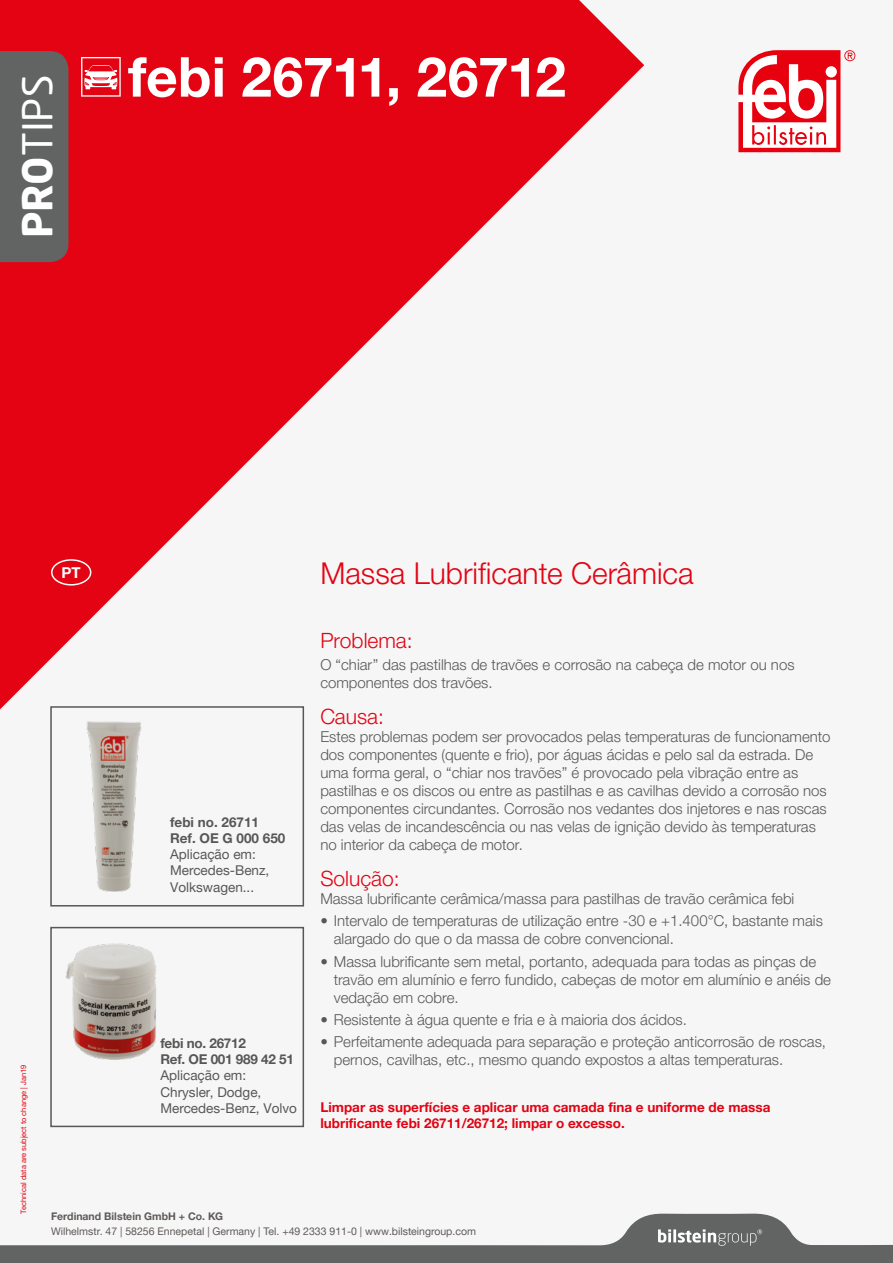
<style>
.page{position:relative;width:893px;height:1263px;background:#f6f6f6}
.page>*{position:absolute;margin:0;border:0;box-sizing:border-box;transform-origin:0 0}
.t1{font:700 55.2px "Helvetica Neue World 75";letter-spacing:-.01em;color:#fff}
.t2{font:40.65px "Neo Sans Pro";color:#fff}
.t3{font:30px "Helvetica Neue World 45 Lt";color:#e30313}
.t4{font:21px "Helvetica Neue World 45 Lt";color:#e30313}
.t5{font:15px/18px "Helvetica Neue World 45 Lt";color:#575756}
.t6{font:700 15px "Helvetica Neue World 75";color:#fff}
.t7{font:700 13.5px/16.2px "Helvetica Neue World 75";color:#e30313}
.t8{font:13.5px/16.2px "Helvetica Neue World 55 Roman";color:#575756}
.t9{font:700 13.5px/16.2px "Helvetica Neue World 75";letter-spacing:-.02em;color:#575756}
.t10{font:700 13.5px/16.2px "Helvetica Neue World 75";color:#575756}
.t11{font:10.5px "Helvetica Neue World 55 Roman";color:#5e5a58}
.t12{font:700 10.5px "Helvetica Neue World 75";color:#5e5a58}
.t13{font:7.5px "Helvetica Neue World 55 Roman";color:#e30313}
.s1{font-weight:700}
</style>
<div class="page">
<svg style="left:0;top:0;width:644px;height:748px;fill:#e30313"></svg>
<div style="left:0;top:51px;width:69px;height:211px;background:#626463"></div>
<svg style="left:738px;top:50px;width:117px;height:102px"></svg>
<svg style="left:0;top:1213px;width:893px;height:50px"></svg>
<div style="left:51px;top:559px;width:40px;height:26px;border:2px solid #fff;border-radius:50%"></div>
<svg style="left:81px;top:57px;width:40px;height:40px"></svg>
<div style="left:50px;top:706px;width:254px;height:200px;border:2px solid #575756"></div>
<div style="left:50px;top:927px;width:254px;height:200px;border:2px solid #575756"></div>
<img style="left:76px;top:716px;width:76px;height:176px">
<img style="left:51px;top:936px;width:105px;height:130px">
<h2 class="t2" style="left:13px;top:238px;width:165px;rotate:-90deg"><span class="s1">PRO</span>TIPS</h2>
<h1 class="t1" style="left:128px;top:45px;width:439px">febi 26711, 26712</h1>
<p class="t6" style="left:62px;top:564px;width:21px">PT</p>
<h3 class="t3" style="left:320px;top:556px;width:375px">Massa Lubrificante Cerâmica</h3>
<p class="t13" style="left:19px;top:1213px;width:151px;rotate:-90deg">Technical data are subject to change | Jan19</p>
<p class="t10" style="left:170px;top:814px;width:117px">febi no. 26711<br>Ref. OE G 000 650</p>
<p class="t8" style="left:170px;top:846px;width:101px">Aplicação em:<br>Mercedes-Benz,<br>Volkswagen...</p>
<p class="t9" style="left:160px;top:1035px;width:135px">febi no. 26712<br>Ref. OE 001 989 42 51</p>
<p class="t8" style="left:160px;top:1067px;width:138px">Aplicação em:<br>Chrysler, Dodge,<br>Mercedes-Benz, Volvo</p>
<h3 class="t4" style="left:320px;top:628px;width:94px">Problema:</h3>
<p class="t5" style="left:320px;top:656px;width:476px">O “chiar” das pastilhas de travões e corrosão na cabeça de motor ou nos componentes dos travões.</p>
<h3 class="t4" style="left:320px;top:704px;width:65px">Causa:</h3>
<p class="t5" style="left:320px;top:728px;width:512px">Estes problemas podem ser provocados pelas temperaturas de funcionamento dos componentes (quente e frio), por águas ácidas e pelo sal da estrada. De uma forma geral, o “chiar nos travões” é provocado pela vibração entre as pastilhas e os discos ou entre as pastilhas e as cavilhas devido a corrosão nos componentes circundantes. Corrosão nos vedantes dos injetores e nas roscas das velas de incandescência ou nas velas de ignição devido às temperaturas no interior da cabeça de motor.</p>
<h3 class="t4" style="left:320px;top:866px;width:81px">Solução:</h3>
<p class="t5" style="left:320px;top:890px;width:476px">Massa lubrificante cerâmica/massa para pastilhas de travão cerâmica febi</p>
<p class="t5" style="left:334px;top:912px;width:491px;text-indent:-14px">• Intervalo de temperaturas de utilização entre -30 e +1.400°C, bastante mais alargado do que o da massa de cobre convencional.</p>
<p class="t5" style="left:334px;top:952px;width:499px;text-indent:-14px">• Massa lubrificante sem metal, portanto, adequada para todas as pinças de travão em alumínio e ferro fundido, cabeças de motor em alumínio e anéis de vedação em cobre.</p>
<p class="t5" style="left:320px;top:1011px;width:368px">• Resistente à água quente e fria e à maioria dos ácidos.</p>
<p class="t5" style="left:334px;top:1033px;width:494px;text-indent:-14px">• Perfeitamente adequada para separação e proteção anticorrosão de roscas, pernos, cavilhas, etc., mesmo quando expostos a altas temperaturas.</p>
<p class="t7" style="left:320px;top:1099px;width:452px">Limpar as superfícies e aplicar uma camada fina e uniforme de massa lubrificante febi 26711/26712; limpar o excesso.</p>
<p class="t12" style="left:51px;top:1210px;width:174px">Ferdinand Bilstein GmbH + Co. KG</p>
<p class="t11" style="left:51px;top:1225px;width:426px">Wilhelmstr. 47 | 58256 Ennepetal | Germany | Tel. +49 2333 911-0 | www.bilsteingroup.com</p>
</div>
